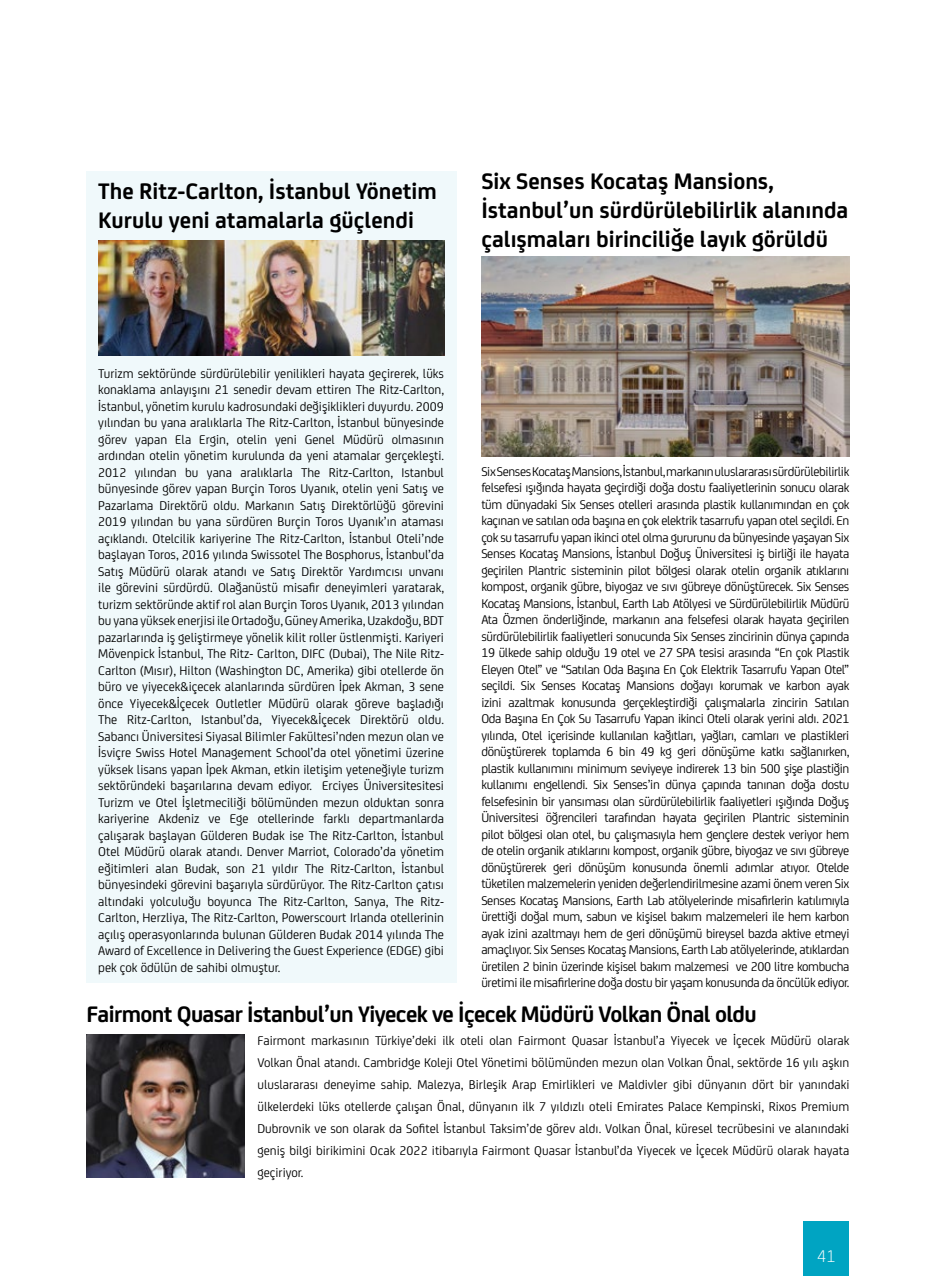
<style>
.page{position:relative;width:936px;height:1276px;background:#fff}
.page>*{position:absolute;margin:0;border:0;box-sizing:border-box;transform-origin:0 0}
.t1{font:700 24px/28.8px "FS Joey";color:#000}
.t2{font:700 24px "FS Joey";letter-spacing:-.025em;color:#000}
.t3{font:300 18px "FS Joey";color:#fff}
.t4{font:13.5px/16.5px "FS Joey";color:#000;text-align:justify}
</style>
<div class="page">
<div style="left:803px;top:1222px;width:46px;height:54px;background:#00a4c2"></div>
<img style="left:87px;top:1035px;width:157px;height:142px">
<div style="left:87px;top:171px;width:370px;height:811px;background:#f0f9fb"></div>
<img style="left:481px;top:257px;width:368px;height:199px">
<img style="left:98px;top:240px;width:346px;height:115px">
<h1 class="t1" style="left:98px;top:175px;width:340px">The Ritz-Carlton, İstanbul Yönetim<br>Kurulu yeni atamalarla güçlendi</h1>
<h1 class="t1" style="left:481px;top:165px;width:368px">Six Senses Kocataş Mansions,<br>İstanbul’un sürdürülebilirlik alanında çalışmaları birinciliğe layık görüldü</h1>
<p class="t4" style="left:98px;top:364px;width:347px">Turizm sektöründe sürdürülebilir yenilikleri hayata geçirerek, lüks konaklama anlayışını 21 senedir devam ettiren The Ritz-Carlton, İstanbul, yönetim kurulu kadrosundaki değişiklikleri duyurdu. 2009 yılından bu yana aralıklarla The Ritz-Carlton, İstanbul bünyesinde görev yapan Ela Ergin, otelin yeni Genel Müdürü olmasının ardından otelin yönetim kurulunda da yeni atamalar gerçekleşti.<br>2012 yılından bu yana aralıklarla The Ritz-Carlton, Istanbul bünyesinde görev yapan Burçin Toros Uyanık, otelin yeni Satış ve Pazarlama Direktörü oldu. Markanın Satış Direktörlüğü görevini 2019 yılından bu yana sürdüren Burçin Toros Uyanık’ın ataması açıklandı. Otelcilik kariyerine The Ritz-Carlton, İstanbul Oteli’nde başlayan Toros, 2016 yılında Swissotel The Bosphorus, İstanbul’da Satış Müdürü olarak atandı ve Satış Direktör Yardımcısı unvanı ile görevini sürdürdü. Olağanüstü misafir deneyimleri yaratarak, turizm sektöründe aktif rol alan Burçin Toros Uyanık, 2013 yılından bu yana yüksek enerjisi ile Ortadoğu, Güney Amerika, Uzakdoğu, BDT pazarlarında iş geliştirmeye yönelik kilit roller üstlenmişti. Kariyeri Mövenpick İstanbul, The Ritz- Carlton, DIFC (Dubai), The Nile Ritz-Carlton (Mısır), Hilton (Washington DC, Amerika) gibi otellerde ön büro ve yiyecek&amp;içecek alanlarında sürdüren İpek Akman, 3 sene önce Yiyecek&amp;İçecek Outletler Müdürü olarak göreve başladığı The Ritz-Carlton, Istanbul’da, Yiyecek&amp;İçecek Direktörü oldu.<br>Sabancı Üniversitesi Siyasal Bilimler Fakültesi’nden mezun olan ve İsviçre Swiss Hotel Management School’da otel yönetimi üzerine yüksek lisans yapan İpek Akman, etkin iletişim yeteneğiyle turizm sektöründeki başarılarına devam ediyor. Erciyes Üniversitesitesi Turizm ve Otel İşletmeciliği bölümünden mezun olduktan sonra kariyerine Akdeniz ve Ege otellerinde farklı departmanlarda çalışarak başlayan Gülderen Budak ise The Ritz-Carlton, İstanbul Otel Müdürü olarak atandı. Denver Marriot, Colorado’da yönetim eğitimleri alan Budak, son 21 yıldır The Ritz-Carlton, İstanbul bünyesindeki görevini başarıyla sürdürüyor. The Ritz-Carlton çatısı altındaki yolculuğu boyunca The Ritz-Carlton, Sanya, The Ritz-Carlton, Herzliya, The Ritz-Carlton, Powerscourt Irlanda otellerinin açılış operasyonlarında bulunan Gülderen Budak 2014 yılında The Award of Excellence in Delivering the Guest Experience (EDGE) gibi pek çok ödülün de sahibi olmuştur.</p>
<p class="t4" style="left:481px;top:462px;width:369px">Six Senses Kocataş Mansions, İstanbul, markanın uluslararası sürdürülebilirlik felsefesi ışığında hayata geçirdiği doğa dostu faaliyetlerinin sonucu olarak tüm dünyadaki Six Senses otelleri arasında plastik kullanımından en çok kaçınan ve satılan oda başına en çok elektrik tasarrufu yapan otel seçildi. En çok su tasarrufu yapan ikinci otel olma gururunu da bünyesinde yaşayan Six Senses Kocataş Mansions, İstanbul Doğuş Üniversitesi iş birliği ile hayata geçirilen Plantric sisteminin pilot bölgesi olarak otelin organik atıklarını kompost, organik gübre, biyogaz ve sıvı gübreye dönüştürecek. Six Senses Kocataş Mansions, İstanbul, Earth Lab Atölyesi ve Sürdürülebilirlik Müdürü Ata Özmen önderliğinde, markanın ana felsefesi olarak hayata geçirilen sürdürülebilirlik faaliyetleri sonucunda Six Senses zincirinin dünya çapında 19 ülkede sahip olduğu 19 otel ve 27 SPA tesisi arasında “En çok Plastik Eleyen Otel” ve “Satılan Oda Başına En Çok Elektrik Tasarrufu Yapan Otel” seçildi. Six Senses Kocataş Mansions doğayı korumak ve karbon ayak izini azaltmak konusunda gerçekleştirdiği çalışmalarla zincirin Satılan Oda Başına En Çok Su Tasarrufu Yapan ikinci Oteli olarak yerini aldı. 2021 yılında, Otel içerisinde kullanılan kağıtları, yağları, camları ve plastikleri dönüştürerek toplamda 6 bin 49 kg geri dönüşüme katkı sağlanırken, plastik kullanımını minimum seviyeye indirerek 13 bin 500 şişe plastiğin kullanımı engellendi. Six Senses’in dünya çapında tanınan doğa dostu felsefesinin bir yansıması olan sürdürülebilirlik faaliyetleri ışığında Doğuş Üniversitesi öğrencileri tarafından hayata geçirilen Plantric sisteminin pilot bölgesi olan otel, bu çalışmasıyla hem gençlere destek veriyor hem de otelin organik atıklarını kompost, organik gübre, biyogaz ve sıvı gübreye dönüştürerek geri dönüşüm konusunda önemli adımlar atıyor. Otelde tüketilen malzemelerin yeniden değerlendirilmesine azami önem veren Six Senses Kocataş Mansions, Earth Lab atölyelerinde misafirlerin katılımıyla ürettiği doğal mum, sabun ve kişisel bakım malzemeleri ile hem karbon ayak izini azaltmayı hem de geri dönüşümü bireysel bazda aktive etmeyi amaçlıyor. Six Senses Kocataş Mansions, Earth Lab atölyelerinde, atıklardan üretilen 2 binin üzerinde kişisel bakım malzemesi ve 200 litre kombucha üretimi ile misafirlerine doğa dostu bir yaşam konusunda da öncülük ediyor.</p>
<h1 class="t2" style="left:87px;top:996px;width:671px">Fairmont Quasar İstanbul’un Yiyecek ve İçecek Müdürü Volkan Önal oldu</h1>
<p class="t4" style="left:257px;top:1028px;width:593px;line-height:22px">Fairmont markasının Türkiye’deki ilk oteli olan Fairmont Quasar İstanbul’a Yiyecek ve İçecek Müdürü olarak Volkan Önal atandı. Cambridge Koleji Otel Yönetimi bölümünden mezun olan Volkan Önal, sektörde 16 yılı aşkın uluslararası deneyime sahip. Malezya, Birleşik Arap Emirlikleri ve Maldivler gibi dünyanın dört bir yanındaki ülkelerdeki lüks otellerde çalışan Önal, dünyanın ilk 7 yıldızlı oteli Emirates Palace Kempinski, Rixos Premium Dubrovnik ve son olarak da Sofitel İstanbul Taksim’de görev aldı. Volkan Önal, küresel tecrübesini ve alanındaki geniş bilgi birikimini Ocak 2022 itibarıyla Fairmont Quasar İstanbul’da Yiyecek ve İçecek Müdürü olarak hayata geçiriyor.</p>
<h2 class="t3" style="left:817px;top:1243px;width:20px">41</h2>
</div>
